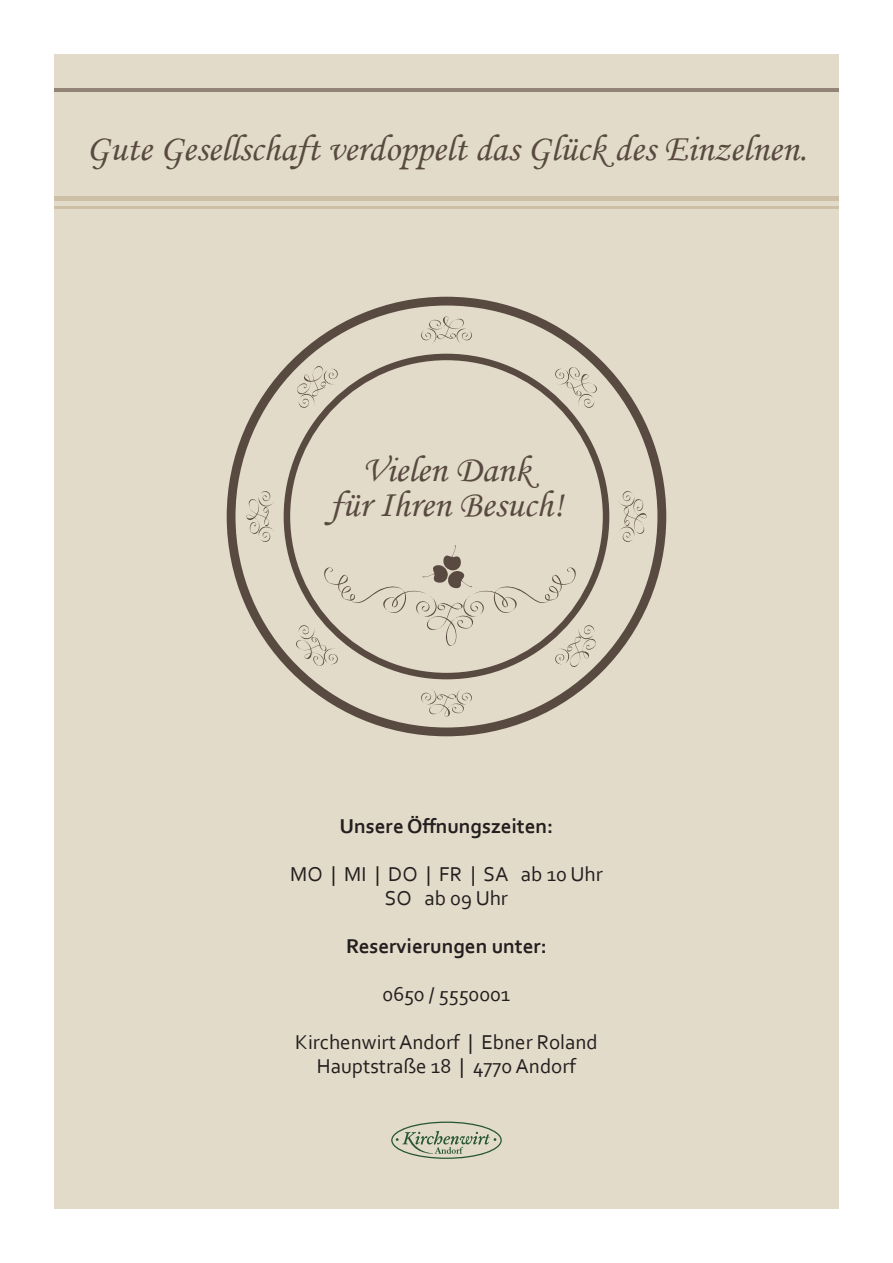
<style>
.page{position:relative;width:893px;height:1263px;background:#fff}
.page>*{position:absolute;margin:0;border:0;box-sizing:border-box;transform-origin:0 0}
.t1{font:37.5px/34.5px "Monotype Corsiva";color:#594a41;text-align:center}
.t2{font:21px/24px "Corbel";color:#231f20;text-align:center}
.t3{font:700 21px "Corbel";color:#231f20}
</style>
<div class="page">
<div style="left:54px;top:54px;width:785px;height:1155px;background:#e3dbc9"></div>
<svg style="left:391px;top:1121px;width:111px;height:38px"></svg>
<div style="left:54px;top:196px;width:785px;height:5px;background:#cdc0a7"></div>
<hr style="left:54px;top:206px;width:785px;height:2px;background:#cdc0a7">
<svg style="left:227px;top:297px;width:439px;height:439px"></svg>
<svg style="left:246px;top:316px;width:401px;height:401px"></svg>
<hr style="left:54px;top:88px;width:784px;height:4px;background:#938478">
<h1 class="t1" style="left:86px;top:131px;width:722px">Gute Gesellschaft verdoppelt das Glück des Einzelnen.</h1>
<h1 class="t1" style="left:330px;top:452px;width:235px">Vielen Dank<br>für Ihren Besuch!</h1>
<p class="t3" style="left:340px;top:813px;width:215px">Unsere Öffnungszeiten:</p>
<p class="t2" style="left:290px;top:861px;width:314px">MO | MI | DO | FR | SA ab 10 Uhr<br>SO ab 09 Uhr</p>
<p class="t3" style="left:346px;top:933px;width:202px">Reservierungen unter:</p>
<p class="t2" style="left:383px;top:981px;width:129px">0650 / 5550001</p>
<p class="t2" style="left:295px;top:1029px;width:304px">Kirchenwirt Andorf | Ebner Roland<br>Hauptstraße 18 | 4770 Andorf</p>
</div>
